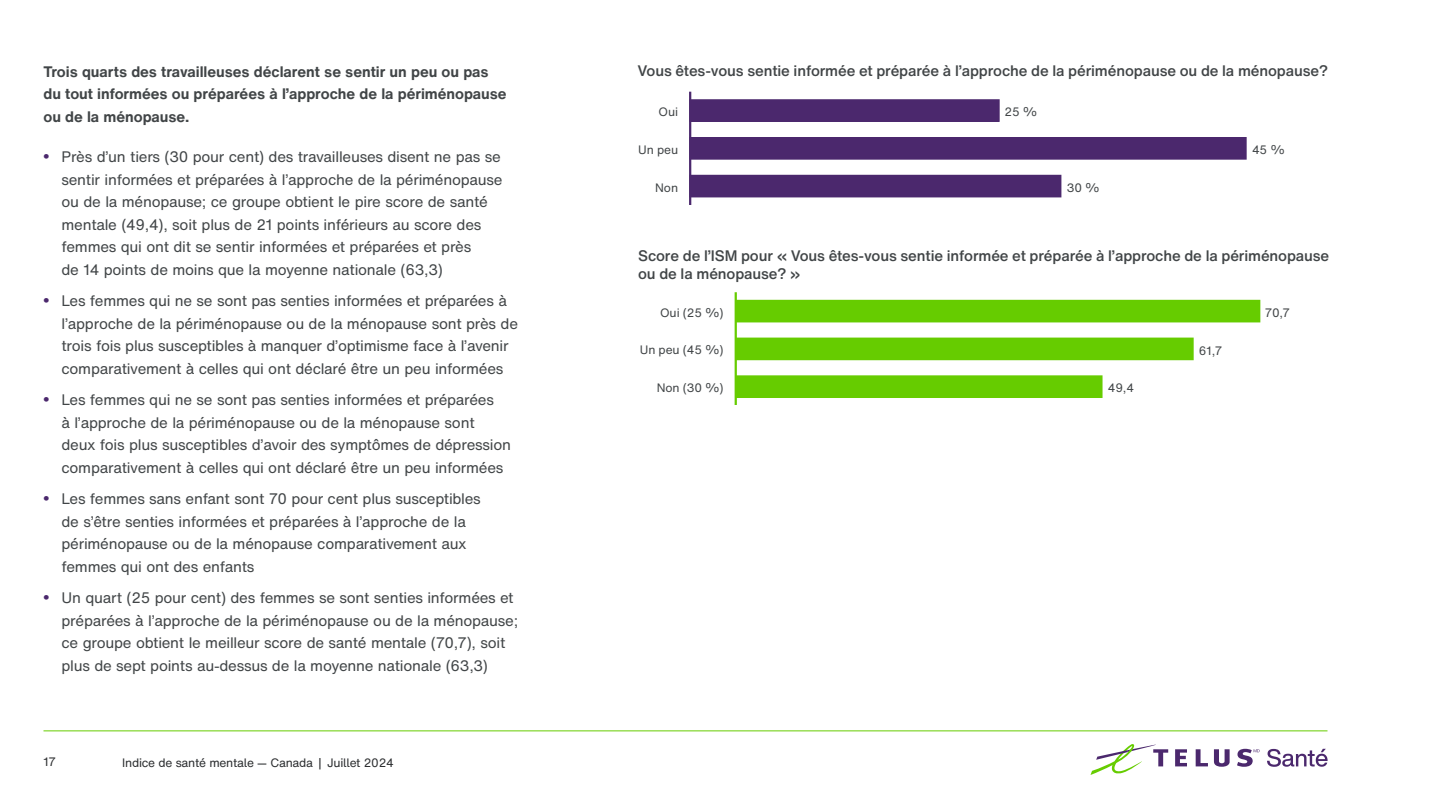
<style>
.page{position:relative;width:1440px;height:810px;background:#fff}
.page>*{position:absolute;margin:0;border:0;box-sizing:border-box;transform-origin:0 0}
.t1{font:15px/22.5px "H Nfor TELUS";letter-spacing:-.015em;color:#414547}
.t2{font:500 15px/18px "H Nfor TELUS";letter-spacing:-.01em;color:#414547}
.t3{font:700 15px/22.5px "H Nfor TELUS";letter-spacing:-.005em;color:#414547}
.t4{font:12px "H Nfor TELUS";letter-spacing:-.005em;color:#414547}
.t5{font:12px "H Nfor TELUSSA";letter-spacing:-.02em;color:#2c2e30}
.t6{font:12px "H Nfor TELUS";color:#2c2e30}
.s1{font-family:"Arial";font-weight:700;font-size:16.5px;color:#4b286d}
</style>
<div class="page">
<hr style="left:689px;top:92px;width:2px;height:113px;background:#4b286d">
<div style="left:690px;top:100px;width:309px;height:21px;background:#4b286d"></div>
<div style="left:689px;top:99px;width:311px;height:23px;border:2px solid #4b286d"></div>
<div style="left:690px;top:138px;width:556px;height:21px;background:#4b286d"></div>
<div style="left:689px;top:137px;width:558px;height:23px;border:2px solid #4b286d"></div>
<div style="left:690px;top:176px;width:371px;height:21px;background:#4b286d"></div>
<div style="left:689px;top:175px;width:372px;height:22px;border:2px solid #4b286d"></div>
<hr style="left:735px;top:292px;width:2px;height:113px;background:#6c0">
<div style="left:736px;top:301px;width:524px;height:21px;background:#6c0"></div>
<div style="left:735px;top:300px;width:525px;height:22px;border:2px solid #6c0"></div>
<div style="left:736px;top:338px;width:457px;height:21px;background:#6c0"></div>
<div style="left:735px;top:338px;width:459px;height:22px;border:2px solid #6c0"></div>
<div style="left:736px;top:376px;width:366px;height:21px;background:#6c0"></div>
<div style="left:735px;top:375px;width:368px;height:23px;border:2px solid #6c0"></div>
<svg style="left:1175px;top:749px;width:12px;height:17px"></svg>
<svg style="left:1196px;top:749px;width:12px;height:17px"></svg>
<svg style="left:1214px;top:749px;width:16px;height:18px"></svg>
<svg style="left:1090px;top:744px;width:78px;height:31px"></svg>
<svg style="left:1237px;top:749px;width:23px;height:18px"></svg>
<svg style="left:1267px;top:749px;width:61px;height:18px"></svg>
<hr style="left:44px;top:730px;width:1284px;height:1px;background:#6c0">
<p class="t3" style="left:44px;top:60px;width:465px">Trois quarts des travailleuses déclarent se sentir un peu ou pas du tout informées ou préparées à l’approche de la périménopause ou de la ménopause.</p>
<p class="t1" style="left:62px;top:145px;width:443px;text-indent:-18px"><span class="s1">•</span> Près d’un tiers (30 pour cent) des travailleuses disent ne pas se sentir informées et préparées à l’approche de la périménopause ou de la ménopause; ce groupe obtient le pire score de santé mentale (49,4), soit plus de 21 points inférieurs au score des femmes qui ont dit se sentir informées et préparées et près<br>de 14 points de moins que la moyenne nationale (63,3)</p>
<p class="t1" style="left:62px;top:289px;width:458px;text-indent:-18px"><span class="s1">•</span> Les femmes qui ne se sont pas senties informées et préparées à l’approche de la périménopause ou de la ménopause sont près de trois fois plus susceptibles à manquer d’optimisme face à l’avenir comparativement à celles qui ont déclaré être un peu informées</p>
<p class="t1" style="left:62px;top:388px;width:451px;text-indent:-18px"><span class="s1">•</span> Les femmes qui ne se sont pas senties informées et préparées<br>à l’approche de la périménopause ou de la ménopause sont deux fois plus susceptibles d’avoir des symptômes de dépression comparativement à celles qui ont déclaré être un peu informées</p>
<p class="t1" style="left:62px;top:487px;width:421px;text-indent:-18px"><span class="s1">•</span> Les femmes sans enfant sont 70 pour cent plus susceptibles de s’être senties informées et préparées à l’approche de la périménopause ou de la ménopause comparativement aux femmes qui ont des enfants</p>
<p class="t1" style="left:62px;top:586px;width:458px;text-indent:-18px"><span class="s1">•</span> Un quart (25 pour cent) des femmes se sont senties informées et préparées à l’approche de la périménopause ou de la ménopause; ce groupe obtient le meilleur score de santé mentale (70,7), soit plus de sept points au-dessus de la moyenne nationale (63,3)</p>
<p class="t6" style="left:44px;top:754px;width:14px">17</p>
<p class="t5" style="left:122px;top:754px;width:273px">Indice de santé mentale — Canada | Juillet 2024</p>
<p class="t2" style="left:638px;top:62px;width:692px">Vous êtes-vous sentie informée et préparée à l’approche de la périménopause ou de la ménopause?</p>
<p class="t4" style="left:1004px;top:103px;width:34px">25 %</p>
<p class="t4" style="left:1252px;top:142px;width:34px">45 %</p>
<p class="t4" style="left:655px;top:179px;width:24px">Non</p>
<p class="t4" style="left:1067px;top:179px;width:34px">30 %</p>
<p class="t4" style="left:659px;top:103px;width:21px">Oui</p>
<p class="t4" style="left:638px;top:141px;width:41px">Un peu</p>
<p class="t2" style="left:638px;top:246px;width:693px">Score de l’ISM pour « Vous êtes-vous sentie informée et préparée à l’approche de la périménopause ou de la ménopause? »</p>
<p class="t4" style="left:1265px;top:304px;width:27px">70,7</p>
<p class="t4" style="left:1199px;top:342px;width:25px">61,7</p>
<p class="t4" style="left:657px;top:379px;width:68px">Non (30 %)</p>
<p class="t4" style="left:1108px;top:379px;width:28px">49,4</p>
<p class="t4" style="left:660px;top:304px;width:65px">Oui (25 %)</p>
<p class="t4" style="left:640px;top:342px;width:85px">Un peu (45 %)</p>
</div>
